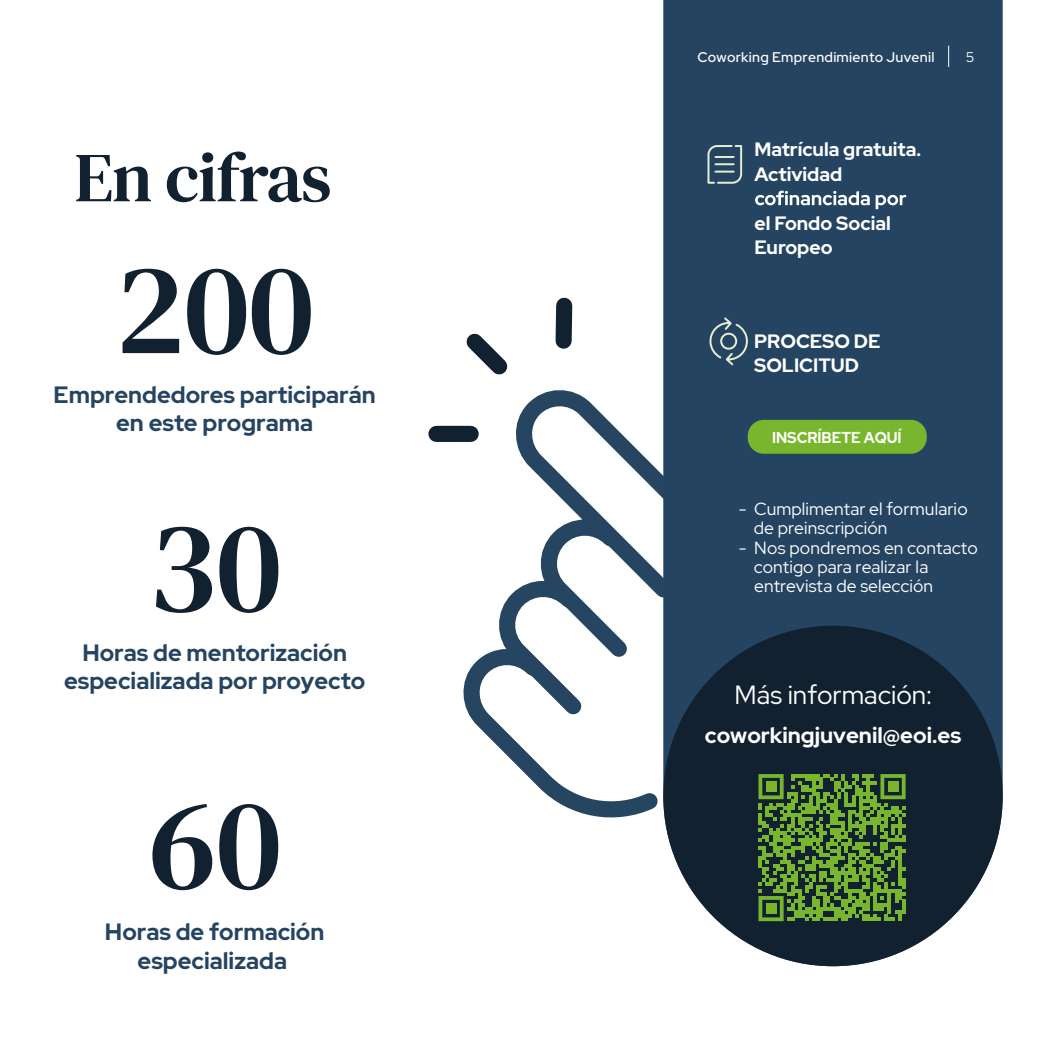
<style>
.page{position:relative;width:1042px;height:1042px;background:#fff}
.page>*{position:absolute;margin:0;border:0;box-sizing:border-box;transform-origin:0 0}
.t1{font:129.85px "DM Serif Text";color:#11212f}
.t2{font:70px "DM Serif Text";letter-spacing:-.02em;color:#11212f}
.t3{font:26.25px "Red Hat Display";color:#fff}
.t4{font:700 23.45px/28.2px "Red Hat Display";color:#254461;text-align:center}
.t5{font:700 22.05px "Red Hat Display";color:#fff}
.t6{font:700 19.25px/24.5px "Red Hat Display";color:#fff}
.t7{font:17.5px/19.2px "Red Hat Display";color:#fff}
.t8{font:700 15.75px "Red Hat Display";color:#fff;scale:.94 1}
.t9{font:500 14px "Red Hat Display";letter-spacing:.02em;color:#fff}
.t10{font:14px "Red Hat Display";color:#fff}
</style>
<div class="page">
<svg style="left:463px;top:395px;width:200px;height:423px"></svg>
<svg style="left:428px;top:297px;width:152px;height:153px"></svg>
<div style="left:663px;top:0;width:339px;height:966px;background:#254461"></div>
<svg style="left:706px;top:144px;width:37px;height:41px;background:#536d7c"></svg>
<svg style="left:755px;top:191px;width:151px;height:18px"></svg>
<div style="left:663px;top:626px;width:339px;height:340px;background:#11212f;border-radius:50%"></div>
<svg style="left:948px;top:46px;width:1px;height:21px"></svg>
<svg style="left:708px;top:315px;width:41px;height:52px;background:#446073"></svg>
<svg style="left:758px;top:774px;width:147px;height:147px"></svg>
<div style="left:765px;top:781px;width:11px;height:11px;background:#78b72d"></div>
<div style="left:887px;top:781px;width:11px;height:11px;background:#78b72d"></div>
<div style="left:765px;top:903px;width:11px;height:11px;background:#78b72d"></div>
<div style="left:748px;top:420px;width:179px;height:34px;background:#78b72d;border-radius:16px"></div>
<h2 class="t2" style="left:75px;top:137px;width:258px">En cifras</h2>
<h1 class="t1" style="left:116px;top:234px;width:199px">200</h1>
<p class="t4" style="left:54px;top:380px;width:324px">Emprendedores participarán en este programa</p>
<h1 class="t1" style="left:148px;top:492px;width:135px">30</h1>
<p class="t4" style="left:64px;top:639px;width:303px">Horas de mentorización especializada por proyecto</p>
<h1 class="t1" style="left:148px;top:769px;width:134px">60</h1>
<p class="t4" style="left:105px;top:918px;width:221px">Horas de formación especializada</p>
<p class="t9" style="left:697px;top:48px;width:238px">Coworking Emprendimiento Juvenil</p>
<p class="t6" style="left:754px;top:137px;width:168px">Matrícula gratuita.<br>Actividad</p>
<p class="t6" style="left:754px;top:210px;width:138px">el Fondo Social<br>Europeo</p>
<p class="t6" style="left:754px;top:328px;width:128px">PROCESO DE<br>SOLICITUD</p>
<p class="t8" style="left:772px;top:427px;width:139px">INSCRÍBETE AQUÍ</p>
<p class="t10" style="left:966px;top:48px;width:9px">5</p>
<p class="t7" style="left:754px;top:499px;width:215px;text-indent:-15px">- Cumplimentar el formulario de preinscripción</p>
<p class="t7" style="left:754px;top:537px;width:225px;text-indent:-15px">- Nos pondremos en contacto contigo para realizar la entrevista de selección</p>
<p class="t3" style="left:734px;top:678px;width:198px">Más información:</p>
<p class="t5" style="left:705px;top:721px;width:258px">coworkingjuvenil@eoi.es</p>
</div>
